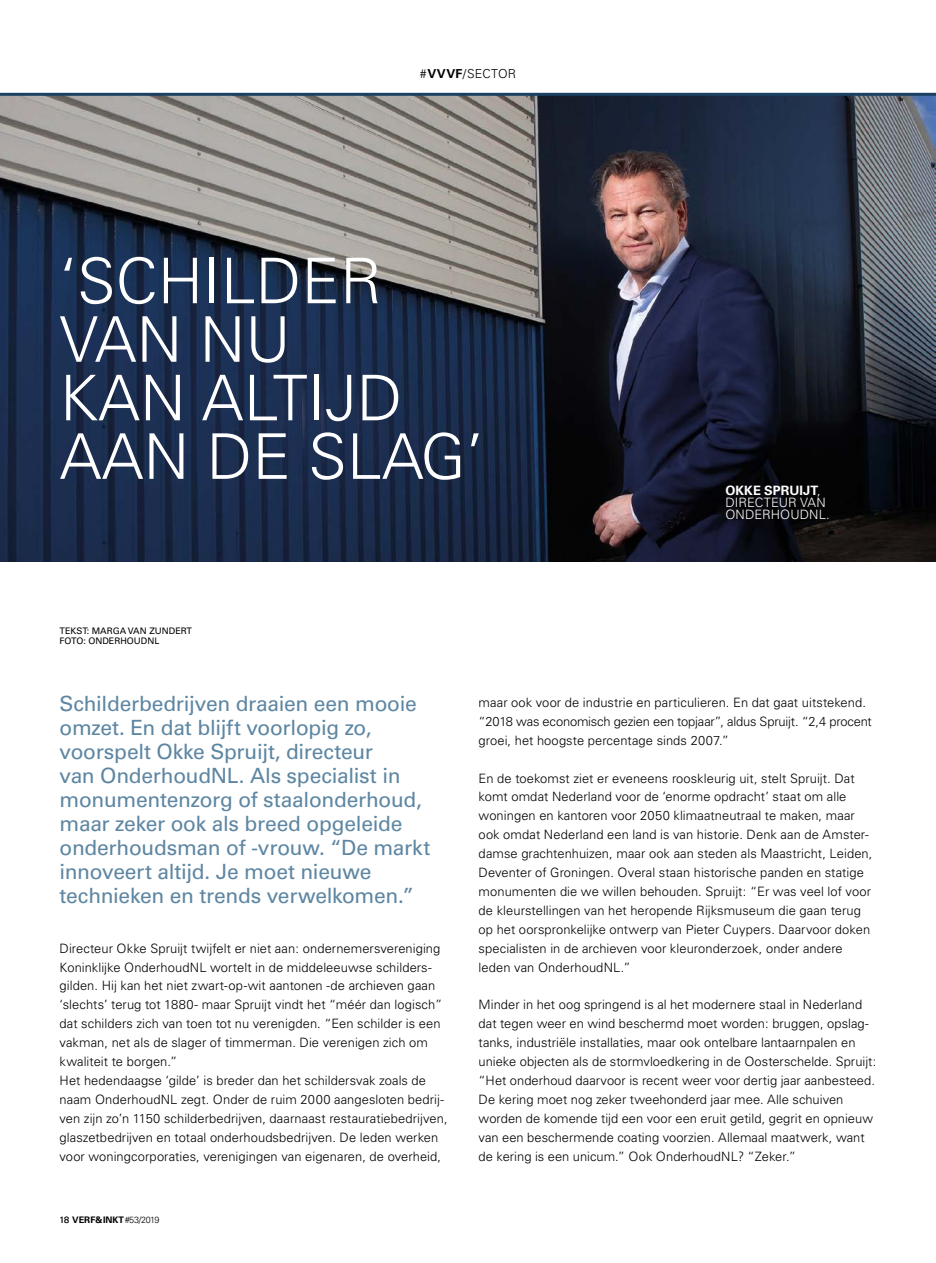
<style>
.page{position:relative;width:936px;height:1263px;background:#fff}
.page>*{position:absolute;margin:0;border:0;box-sizing:border-box;transform-origin:0 0}
.t1{font:300 63px/58.5px "Univers";color:#fff}
.t2{font:21px/24px "Univers";letter-spacing:-.015em;color:#5d86a2}
.t3{font:300 12.9px/18.9px "Univers";letter-spacing:.005em;color:#000}
.t4{font:300 12.9px/12px "Univers";letter-spacing:.005em;color:#fff}
.t5{font:300 12.3px "Univers";letter-spacing:.015em;color:#000}
.t6{font:9px/10.8px "Univers";color:#000}
.t7{font:300 9px "Univers";letter-spacing:-.06em;color:#000}
.s1{font-weight:700}
</style>
<div class="page">
<img style="left:0;top:96px;width:935px;height:465px">
<hr style="left:0;top:93px;width:935px;height:3px;background:#1b4162">
<p class="t5" style="left:420px;top:66px;width:98px">#<span class="s1">VVVF</span>/SECTOR</p>
<h1 class="t1" style="left:60px;top:252px;width:425px">‘SCHILDER<br>VAN NU<br>KAN ALTIJD<br>AAN DE SLAG’</h1>
<p class="t6" style="left:60px;top:625px;width:134px">TEKST: MARGA VAN ZUNDERT<br>FOTO: ONDERHOUDNL</p>
<p class="t4" style="left:725px;top:484px;width:106px"><span class="s1">OKKE SPRUIJT</span>,<br>DIRECTEUR VAN<br>ONDERHOUDNL.</p>
<p class="t2" style="left:60px;top:692px;width:372px">Schilderbedrijven draaien een mooie omzet. En dat blijft voorlopig zo, voorspelt Okke Spruijt, directeur<br>van OnderhoudNL. Als specialist in monumentenzorg of staalonderhoud, maar zeker ook als breed opgeleide onderhoudsman of -vrouw. “De markt innoveert altijd. Je moet nieuwe technieken en trends verwelkomen.”</p>
<p class="t3" style="left:60px;top:939px;width:389px">Directeur Okke Spruijt twijfelt er niet aan: ondernemersvereniging Koninklijke OnderhoudNL wortelt in de middeleeuwse schilders&shy;gilden. Hij kan het niet zwart-op-wit aantonen -de archieven gaan ‘slechts’ terug tot 1880- maar Spruijt vindt het “méér dan logisch” dat schilders zich van toen tot nu verenigden. “Een schilder is een vakman, net als de slager of timmerman. Die verenigen zich om kwaliteit te borgen.”<br>Het hedendaagse ‘gilde’ is breder dan het schildersvak zoals de naam OnderhoudNL zegt. Onder de ruim 2000 aangesloten bedrij&shy;ven zijn zo’n 1150 schilderbedrijven, daarnaast restauratiebedrijven, glaszetbedrijven en totaal onderhoudsbedrijven. De leden werken voor woningcorporaties, verenigingen van eigenaren, de overheid,</p>
<p class="t7" style="left:60px;top:1215px;width:101px">18 <span class="s1">VERF&amp; INKT</span> #53/2019</p>
<p class="t3" style="left:478px;top:693px;width:395px">maar ook voor de industrie en particulieren. En dat gaat uitstekend. “2018 was economisch gezien een topjaar”, aldus Spruijt. “2,4 procent groei, het hoogste percentage sinds 2007.”</p>
<p class="t3" style="left:478px;top:768px;width:395px">En de toekomst ziet er eveneens rooskleurig uit, stelt Spruijt. Dat komt omdat Nederland voor de ‘enorme opdracht’ staat om alle woningen en kantoren voor 2050 klimaatneutraal te maken, maar ook omdat Nederland een land is van historie. Denk aan de Amster&shy;damse grachtenhuizen, maar ook aan steden als Maastricht, Leiden, Deventer of Groningen. Overal staan historische panden en statige monumenten die we willen behouden. Spruijt: “Er was veel lof voor de kleurstellingen van het heropende Rijksmuseum die gaan terug op het oorspronkelijke ontwerp van Pieter Cuypers. Daarvoor doken specialisten in de archieven voor kleuronderzoek, onder andere leden van OnderhoudNL.”</p>
<p class="t3" style="left:478px;top:995px;width:399px">Minder in het oog springend is al het modernere staal in Nederland dat tegen weer en wind beschermd moet worden: bruggen, opslag&shy;tanks, industriële installaties, maar ook ontelbare lantaarnpalen en unieke objecten als de stormvloedkering in de Oosterschelde. Spruijt: “Het onderhoud daarvoor is recent weer voor dertig jaar aanbesteed.<br>De kering moet nog zeker tweehonderd jaar mee. Alle schuiven worden de komende tijd een voor een eruit getild, gegrit en opnieuw van een beschermende coating voorzien. Allemaal maatwerk, want de kering is een unicum.” Ook OnderhoudNL? “Zeker.”</p>
</div>
